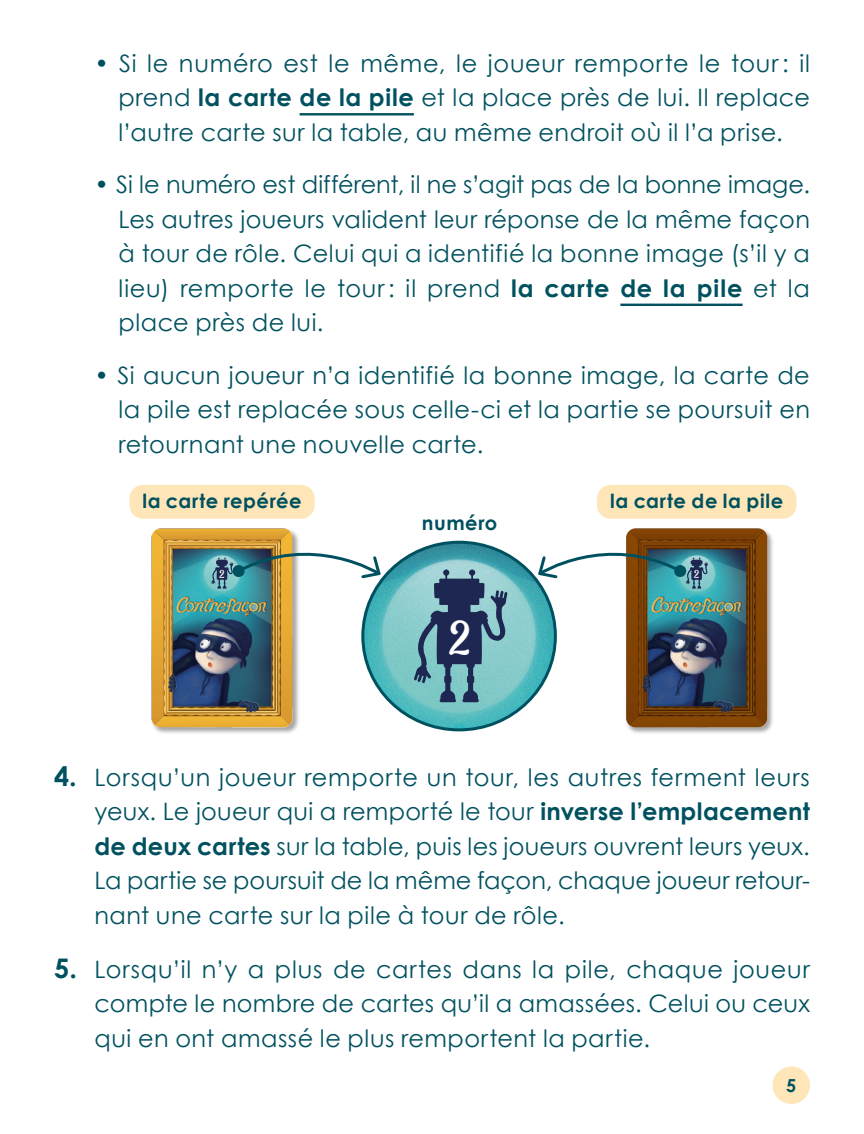
<style>
.page{position:relative;width:864px;height:1134px;background:#fff}
.page>*{position:absolute;margin:0;border:0;box-sizing:border-box;transform-origin:0 0}
.t1{font:italic 46.5px "Courgette";color:#fff}
.t2{font:24px/34.5px "Century Gothic Mod";letter-spacing:.02em;color:#00515f;text-align:justify}
.t3{font:19.5px "Century Gothic Bold Mod";letter-spacing:.03em;color:#00515f}
.t4{font:18px "Century Gothic Bold Mod";color:#00515f}
.t5{font:italic 10.8px "Courgette";color:#fff}
.s1{font-family:"Century Gothic Bold Mod"}
.s2{font-family:"Century Gothic Bold Mod";font-size:27px}
</style>
<div class="page">
<hr style="left:300px;top:113px;width:114px;height:2px;background:#00515f">
<hr style="left:620px;top:304px;width:123px;height:2px;background:#00515f">
<div style="left:151px;top:527px;width:149px;height:207px;background:#231f20;opacity:.4"></div>
<div style="left:625px;top:527px;width:149px;height:207px;background:#231f20;opacity:.4"></div>
<div style="left:129px;top:485px;width:186px;height:34px;background:#fee6b9;border-radius:14px"></div>
<div style="left:597px;top:485px;width:199px;height:34px;background:#fee6b9;border-radius:14px"></div>
<img style="left:151px;top:528px;width:616px;height:202px">
<div style="left:773px;top:1066px;width:37px;height:38px;background:#fee6b9;border-radius:50%"></div>
<p class="t2" style="left:118px;top:46px;width:693px;text-indent:-24px">• Si le numéro est le même, le joueur remporte le tour: il prend <span class="s1">la carte de la pile</span> et la place près de lui. Il replace l’autre carte sur la table, au même endroit où il l’a prise.</p>
<p class="t2" style="left:118px;top:167px;width:693px;text-indent:-24px">• Si le numéro est différent, il ne s’agit pas de la bonne image.<br>Les autres joueurs valident leur réponse de la même façon à tour de rôle. Celui qui a identifié la bonne image (s’il y a lieu) remporte le tour: il prend <span class="s1">la carte de la pile</span> et la place près de lui.</p>
<p class="t2" style="left:118px;top:358px;width:693px;text-indent:-24px">• Si aucun joueur n’a identifié la bonne image, la carte de la pile est replacée sous celle-ci et la partie se poursuit en retournant une nouvelle carte.</p>
<p class="t3" style="left:142px;top:489px;width:161px">la carte repérée</p>
<p class="t3" style="left:610px;top:489px;width:175px">la carte de la pile</p>
<p class="t3" style="left:422px;top:510px;width:77px">numéro</p>
<p class="t5" style="left:220px;top:567px;width:10px">2</p>
<p class="t5" style="left:694px;top:567px;width:10px">2</p>
<h1 class="t1" style="left:449px;top:609px;width:36px">2</h1>
<p class="t2" style="left:94px;top:760px;width:717px;text-indent:-40px"><span class="s2">4.</span> Lorsqu’un joueur remporte un tour, les autres ferment leurs yeux. Le joueur qui a remporté le tour <span class="s1">inverse l’emplacement de deux cartes</span> sur la table, puis les joueurs ouvrent leurs yeux.<br>La partie se poursuit de la même façon, chaque joueur retour&shy;nant une carte sur la pile à tour de rôle.</p>
<p class="t2" style="left:94px;top:952px;width:717px;text-indent:-40px"><span class="s2">5.</span> Lorsqu’il n’y a plus de cartes dans la pile, chaque joueur compte le nombre de cartes qu’il a amassées. Celui ou ceux qui en ont amassé le plus remportent la partie.</p>
<p class="t4" style="left:786px;top:1074px;width:12px">5</p>
</div>
